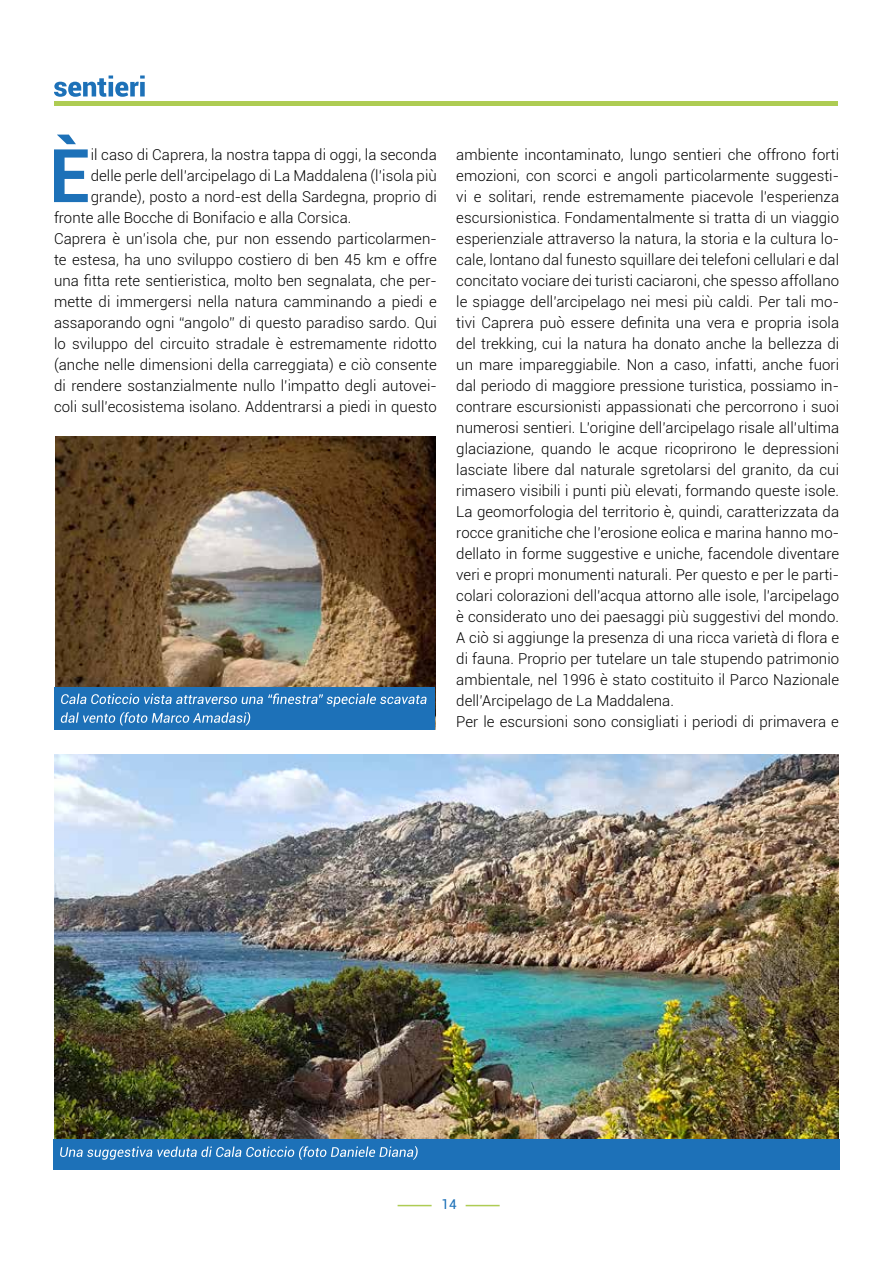
<style>
.page{position:relative;width:893px;height:1263px;background:#fff}
.page>*{position:absolute;margin:0;border:0;box-sizing:border-box;transform-origin:0 0}
.t1{font:700 74.1px "Roboto";color:#1d71b8}
.t2{font:300 15px/21px "Roboto";letter-spacing:.005em;color:#000}
.t3{font:13.5px "Roboto";color:#1d71b8}
</style>
<div class="page">
<hr style="left:466px;top:1205px;width:34px;height:1px;background:#aecc53">
<hr style="left:398px;top:1205px;width:34px;height:1px;background:#aecc53">
<svg style="left:54px;top:76px;width:91px;height:21px"></svg>
<div style="left:54px;top:101px;width:783px;height:5px;background:#aecc53"></div>
<img style="left:55px;top:437px;width:380px;height:250px">
<img style="left:54px;top:755px;width:785px;height:383px">
<div style="left:55px;top:687px;width:380px;height:42px;background:#1d71b8"></div>
<svg style="left:61px;top:693px;width:366px;height:33px"></svg>
<div style="left:53px;top:1138px;width:787px;height:31px;background:#1d71b8"></div>
<svg style="left:60px;top:1146px;width:358px;height:14px"></svg>
<h1 class="t1" style="left:49px;top:123px;width:43px">È</h1>
<p class="t2" style="left:91px;top:144px;width:347px">il caso di Caprera, la nostra tappa di oggi, la seconda</p>
<p class="t2" style="left:91px;top:165px;width:348px">delle perle dell’arcipelago di La Maddalena (l’isola più</p>
<p class="t2" style="left:91px;top:186px;width:348px">grande), posto a nord-est della Sardegna, proprio di</p>
<p class="t2" style="left:54px;top:207px;width:299px">fronte alle Bocche di Bonifacio e alla Corsica.</p>
<p class="t2" style="left:54px;top:228px;width:384px">Caprera è un’isola che, pur non essendo particolarmen-</p>
<p class="t2" style="left:54px;top:249px;width:384px">te estesa, ha uno sviluppo costiero di ben 45 km e offre</p>
<p class="t2" style="left:54px;top:270px;width:384px">una fitta rete sentieristica, molto ben segnalata, che per-</p>
<p class="t2" style="left:54px;top:291px;width:384px">mette di immergersi nella natura camminando a piedi e</p>
<p class="t2" style="left:54px;top:312px;width:384px">assaporando ogni “angolo” di questo paradiso sardo. Qui</p>
<p class="t2" style="left:54px;top:333px;width:384px">lo sviluppo del circuito stradale è estremamente ridotto</p>
<p class="t2" style="left:54px;top:354px;width:384px">(anche nelle dimensioni della carreggiata) e ciò consente</p>
<p class="t2" style="left:54px;top:375px;width:384px">di rendere sostanzialmente nullo l’impatto degli autovei-</p>
<p class="t2" style="left:54px;top:396px;width:384px">coli sull’ecosistema isolano. Addentrarsi a piedi in questo</p>
<p class="t2" style="left:456px;top:144px;width:384px">ambiente incontaminato, lungo sentieri che offrono forti emozioni, con scorci e angoli particolarmente suggesti&shy;vi e solitari, rende estremamente piacevole l’esperienza escursionistica. Fondamentalmente si tratta di un viaggio esperienziale attraverso la natura, la storia e la cultura lo&shy;cale, lontano dal funesto squillare dei telefoni cellulari e dal concitato vociare dei turisti caciaroni, che spesso affollano le spiagge dell’arcipelago nei mesi più caldi. Per tali mo&shy;tivi Caprera può essere definita una vera e propria isola del trekking, cui la natura ha donato anche la bellezza di un mare impareggiabile. Non a caso, infatti, anche fuori dal periodo di maggiore pressione turistica, possiamo in&shy;contrare escursionisti appassionati che percorrono i suoi numerosi sentieri. L’origine dell’arcipelago risale all’ultima glaciazione, quando le acque ricoprirono le depressioni lasciate libere dal naturale sgretolarsi del granito, da cui rimasero visibili i punti più elevati, formando queste isole.<br>La geomorfologia del territorio è, quindi, caratterizzata da rocce granitiche che l’erosione eolica e marina hanno mo&shy;dellato in forme suggestive e uniche, facendole diventare veri e propri monumenti naturali. Per questo e per le parti&shy;colari colorazioni dell’acqua attorno alle isole, l’arcipelago è considerato uno dei paesaggi più suggestivi del mondo.<br>A ciò si aggiunge la presenza di una ricca varietà di flora e di fauna. Proprio per tutelare un tale stupendo patrimonio ambientale, nel 1996 è stato costituito il Parco Nazionale dell’Arcipelago de La Maddalena.<br>Per le escursioni sono consigliati i periodi di primavera e</p>
<p class="t3" style="left:442px;top:1195px;width:17px">14</p>
</div>
